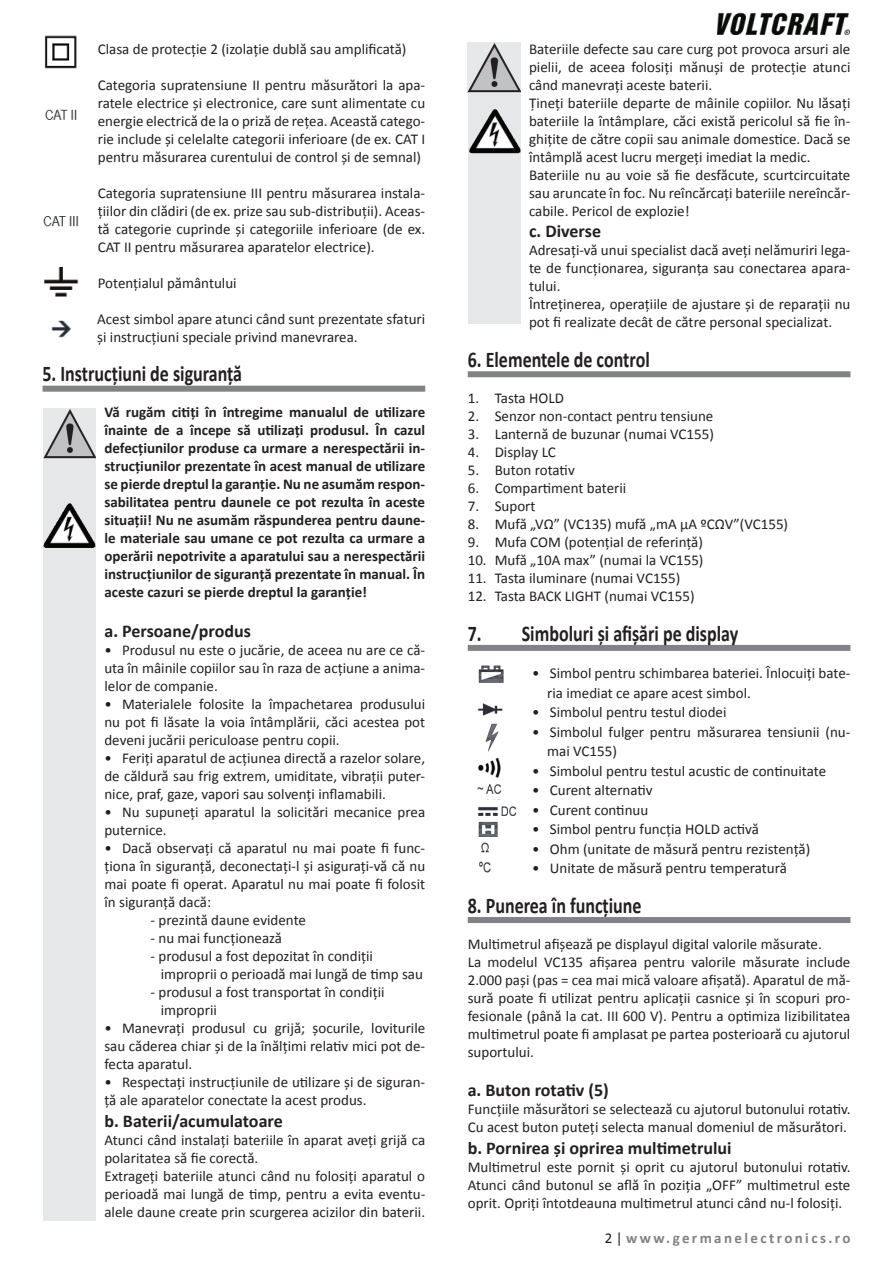
<style>
.page{position:relative;width:893px;height:1263px;background:#fff}
.page>*{position:absolute;margin:0;border:0;box-sizing:border-box;transform-origin:0 0}
.t1{font:700 22.5px "Calibri";color:#231f20;scale:.8 1}
.t2{font:700 18px "Calibri";color:#231f20}
.t3{font:15px/18px "Calibri";color:#231f20}
.t4{font:700 15px/18px "Calibri";color:#231f20;text-align:justify}
.t5{font:700 15px "Calibri";letter-spacing:.16em;color:#808285}
.s1{font-weight:400;color:#231f20}
</style>
<div class="page">
<img style="left:717px;top:12px;width:133px;height:23px">
<div style="left:43px;top:386px;width:382px;height:6px;background:#808285"></div>
<div style="left:468px;top:371px;width:382px;height:6px;background:#808285"></div>
<div style="left:468px;top:645px;width:382px;height:6px;background:#808285"></div>
<div style="left:468px;top:917px;width:382px;height:6px;background:#808285"></div>
<img style="left:45px;top:109px;width:32px;height:11px">
<img style="left:43px;top:216px;width:36px;height:11px">
<img style="left:44px;top:268px;width:35px;height:29px">
<img style="left:51px;top:320px;width:20px;height:18px">
<img style="left:44px;top:36px;width:33px;height:33px">
<div style="left:43px;top:408px;width:53px;height:812px;background:#e6e7e9"></div>
<img style="left:43px;top:409px;width:53px;height:49px">
<div style="left:468px;top:43px;width:53px;height:281px;background:#e6e7e9"></div>
<img style="left:468px;top:43px;width:53px;height:50px">
<img style="left:43px;top:503px;width:52px;height:45px">
<img style="left:469px;top:109px;width:52px;height:44px">
<img style="left:478px;top:665px;width:26px;height:18px">
<img style="left:477px;top:703px;width:26px;height:49px">
<img style="left:477px;top:757px;width:40px;height:59px">
<img style="left:478px;top:821px;width:20px;height:16px">
<img style="left:481px;top:842px;width:8px;height:11px">
<img style="left:479px;top:861px;width:12px;height:12px">
<p class="t3" style="left:98px;top:40px;width:310px">Clasa de protecţie 2 (izolaţie dublă sau amplificată)</p>
<p class="t3" style="left:98px;top:76px;width:329px;text-align:justify">Categoria supratensiune II pentru măsurători la apa&shy;ratele electrice şi electronice, care sunt alimentate cu energie electrică de la o priză de reţea. Această catego&shy;rie include şi celelalte categorii inferioare (de ex. CAT I pentru măsurarea curentului de control şi de semnal)</p>
<p class="t3" style="left:98px;top:184px;width:329px;text-align:justify">Categoria supratensiune III pentru măsurarea instala&shy;ţiilor din clădiri (de ex. prize sau sub-distribuţii). Aceas&shy;tă categorie cuprinde şi categoriile inferioare (de ex.<br>CAT II pentru măsurarea aparatelor electrice).</p>
<p class="t3" style="left:98px;top:274px;width:140px">Potenţialul pământului</p>
<p class="t3" style="left:97px;top:310px;width:329px">Acest simbol apare atunci când sunt prezentate sfaturi şi instrucţiuni speciale privind manevrarea.</p>
<h1 class="t1" style="left:43px;top:360px;width:251px">5. Instrucţiuni de siguranţă</h1>
<p class="t4" style="left:104px;top:403px;width:322px">Vă rugăm citiţi în întregime manualul de utilizare înainte de a începe să utilizaţi produsul. În cazul defecţiunilor produse ca urmare a nerespectării in&shy;strucţiunilor prezentate în acest manual de utilizare se pierde dreptul la garanţie. Nu ne asumăm respon&shy;sabilitatea pentru daunele ce pot rezulta în aceste situaţii! Nu ne asumăm răspunderea pentru daune&shy;le materiale sau umane ce pot rezulta ca urmare a operării nepotrivite a aparatului sau a nerespectării instrucţiunilor de siguranţă prezentate în manual. În aceste cazuri se pierde dreptul la garanţie!</p>
<p class="t2" style="left:104px;top:619px;width:148px">a. Persoane/produs</p>
<p class="t3" style="left:104px;top:641px;width:322px;text-align:justify">• Produsul nu este o jucărie, de aceea nu are ce că&shy;uta în mâinile copiilor sau în raza de acţiune a anima&shy;lelor de companie.</p>
<p class="t3" style="left:104px;top:695px;width:322px;text-align:justify">• Materialele folosite la împachetarea produsului nu pot fi lăsate la voia întâmplării, căci acestea pot deveni jucării periculoase pentru copii.</p>
<p class="t3" style="left:104px;top:749px;width:322px;text-align:justify">• Feriţi aparatul de acţiunea directă a razelor solare, de căldură sau frig extrem, umiditate, vibraţii puter&shy;nice, praf, gaze, vapori sau solvenţi inflamabili.</p>
<p class="t3" style="left:104px;top:803px;width:322px">• Nu supuneţi aparatul la solicitări mecanice prea puternice.</p>
<p class="t3" style="left:104px;top:839px;width:322px;text-align:justify">• Dacă observaţi că aparatul nu mai poate fi func&shy;ţiona în siguranţă, deconectaţi-l şi asiguraţi-vă că nu mai poate fi operat. Aparatul nu mai poate fi folosit în siguranţă dacă:</p>
<p class="t3" style="left:151px;top:911px;width:157px">- prezintă daune evidente</p>
<p class="t3" style="left:151px;top:929px;width:133px">- nu mai funcţionează</p>
<p class="t3" style="left:161px;top:947px;width:264px;text-indent:-10px">- produsul a fost depozitat în condiţii improprii o perioadă mai lungă de timp sau</p>
<p class="t3" style="left:161px;top:983px;width:225px;text-indent:-10px">- produsul a fost transportat în condiţii improprii</p>
<p class="t3" style="left:104px;top:1019px;width:322px;text-align:justify">• Manevraţi produsul cu grijă; şocurile, loviturile sau căderea chiar şi de la înălţimi relativ mici pot de&shy;fecta aparatul.</p>
<p class="t3" style="left:104px;top:1073px;width:322px">• Respectaţi instrucţiunile de utilizare şi de siguran&shy;ţă ale aparatelor conectate la acest produs.</p>
<p class="t2" style="left:104px;top:1109px;width:180px">b. Baterii/acumulatoare</p>
<p class="t3" style="left:104px;top:1131px;width:322px">Atunci când instalaţi bateriile în aparat aveţi grijă ca polaritatea să fie corectă.<br>Extrageţi bateriile atunci când nu folosiţi aparatul o perioadă mai lungă de timp, pentru a evita eventu&shy;alele daune create prin scurgerea acizilor din baterii.</p>
<p class="t3" style="left:529px;top:40px;width:323px">Bateriile defecte sau care curg pot provoca arsuri ale pielii, de aceea folosiţi mănuşi de protecţie atunci când manevraţi aceste baterii.<br>Ţineţi bateriile departe de mâinile copiilor. Nu lăsaţi bateriile la întâmplare, căci există pericolul să fie în&shy;ghiţite de către copii sau animale domestice. Dacă se întâmplă acest lucru mergeţi imediat la medic.<br>Bateriile nu au voie să fie desfăcute, scurtcircuitate sau aruncate în foc. Nu reîncărcaţi bateriile nereîncăr&shy;cabile. Pericol de explozie!</p>
<p class="t2" style="left:529px;top:220px;width:74px">c. Diverse</p>
<p class="t3" style="left:529px;top:241px;width:323px">Adresaţi-vă unui specialist dacă aveţi nelămuriri lega&shy;te de funcţionarea, siguranţa sau conectarea apara&shy;tului.<br>Întreţinerea, operaţiile de ajustare şi de reparaţii nu pot fi realizate decât de către personal specializat.</p>
<h1 class="t1" style="left:468px;top:345px;width:229px">6. Elementele de control</h1>
<p class="t3" style="left:468px;top:389px;width:98px">1. Tasta HOLD</p>
<p class="t3" style="left:468px;top:407px;width:247px">2. Senzor non-contact pentru tensiune</p>
<p class="t3" style="left:468px;top:425px;width:248px">3. Lanternă de buzunar (numai VC155)</p>
<p class="t3" style="left:468px;top:443px;width:90px">4. Display LC</p>
<p class="t3" style="left:468px;top:461px;width:109px">5. Buton rotativ</p>
<p class="t3" style="left:468px;top:479px;width:160px">6. Compartiment baterii</p>
<p class="t3" style="left:468px;top:497px;width:69px">7. Suport</p>
<p class="t3" style="left:468px;top:515px;width:322px">8. Mufă „VΩ” (VC135) mufă „mA µA ºCΩV”(VC155)</p>
<p class="t3" style="left:468px;top:533px;width:237px">9. Mufa COM (potenţial de referinţă)</p>
<p class="t3" style="left:468px;top:551px;width:237px">10. Mufă „10A max” (numai la VC155)</p>
<p class="t3" style="left:468px;top:569px;width:214px">11. Tasta iluminare (numai VC155)</p>
<p class="t3" style="left:468px;top:587px;width:228px">12. Tasta BACK LIGHT (numai VC155)</p>
<h1 class="t1" style="left:468px;top:619px;width:340px">7. Simboluri şi afişări pe display</h1>
<p class="t3" style="left:547px;top:663px;width:305px;line-height:19.5px;text-indent:-15px">• Simbol pentru schimbarea bateriei. Înlocuiţi bate&shy;ria imediat ce apare acest simbol.</p>
<p class="t3" style="left:532px;top:703px;width:196px">• Simbolul pentru testul diodei</p>
<p class="t3" style="left:547px;top:722px;width:305px;line-height:19.5px;text-indent:-15px">• Simbolul fulger pentru măsurarea tensiunii (nu&shy;mai VC155)</p>
<p class="t3" style="left:532px;top:762px;width:295px">• Simbolul pentru testul acustic de continuitate</p>
<p class="t3" style="left:532px;top:781px;width:122px">• Curent alternativ</p>
<p class="t3" style="left:532px;top:801px;width:118px">• Curent continuu</p>
<p class="t3" style="left:532px;top:820px;width:228px">• Simbol pentru funcţia HOLD activă</p>
<p class="t3" style="left:532px;top:840px;width:279px">• Ohm (unitate de măsură pentru rezistenţă)</p>
<p class="t3" style="left:532px;top:859px;width:256px">• Unitate de măsură pentru temperatură</p>
<h1 class="t1" style="left:468px;top:891px;width:219px">8. Punerea în funcţiune</h1>
<p class="t3" style="left:468px;top:935px;width:384px">Multimetrul afişează pe displayul digital valorile măsurate.<br>La modelul VC135 afişarea pentru valorile măsurate include 2.000 paşi (pas = cea mai mică valoare afişată). Aparatul de mă&shy;sură poate fi utilizat pentru aplicaţii casnice şi în scopuri pro&shy;fesionale (până la cat. III 600 V). Pentru a optimiza lizibilitatea multimetrul poate fi amplasat pe partea posterioară cu ajutorul suportului.</p>
<p class="t2" style="left:468px;top:1079px;width:143px">a. Buton rotativ (5)</p>
<p class="t3" style="left:468px;top:1100px;width:384px">Funcţiile măsurători se selectează cu ajutorul butonului rotativ.<br>Cu acest buton puteţi selecta manual domeniul de măsurători.</p>
<p class="t2" style="left:468px;top:1136px;width:265px">b. Pornirea şi oprirea multimetrului</p>
<p class="t3" style="left:468px;top:1158px;width:384px;text-align:justify">Multimetrul este pornit şi oprit cu ajutorul butonului rotativ.<br>Atunci când butonul se află în poziţia „OFF” multimetrul este oprit. Opriţi întotdeauna multimetrul atunci când nu-l folosiţi.</p>
<p class="t5" style="left:605px;top:1228px;width:247px"><span class="s1">2 |</span> www.germanelectronics.ro</p>
</div>
